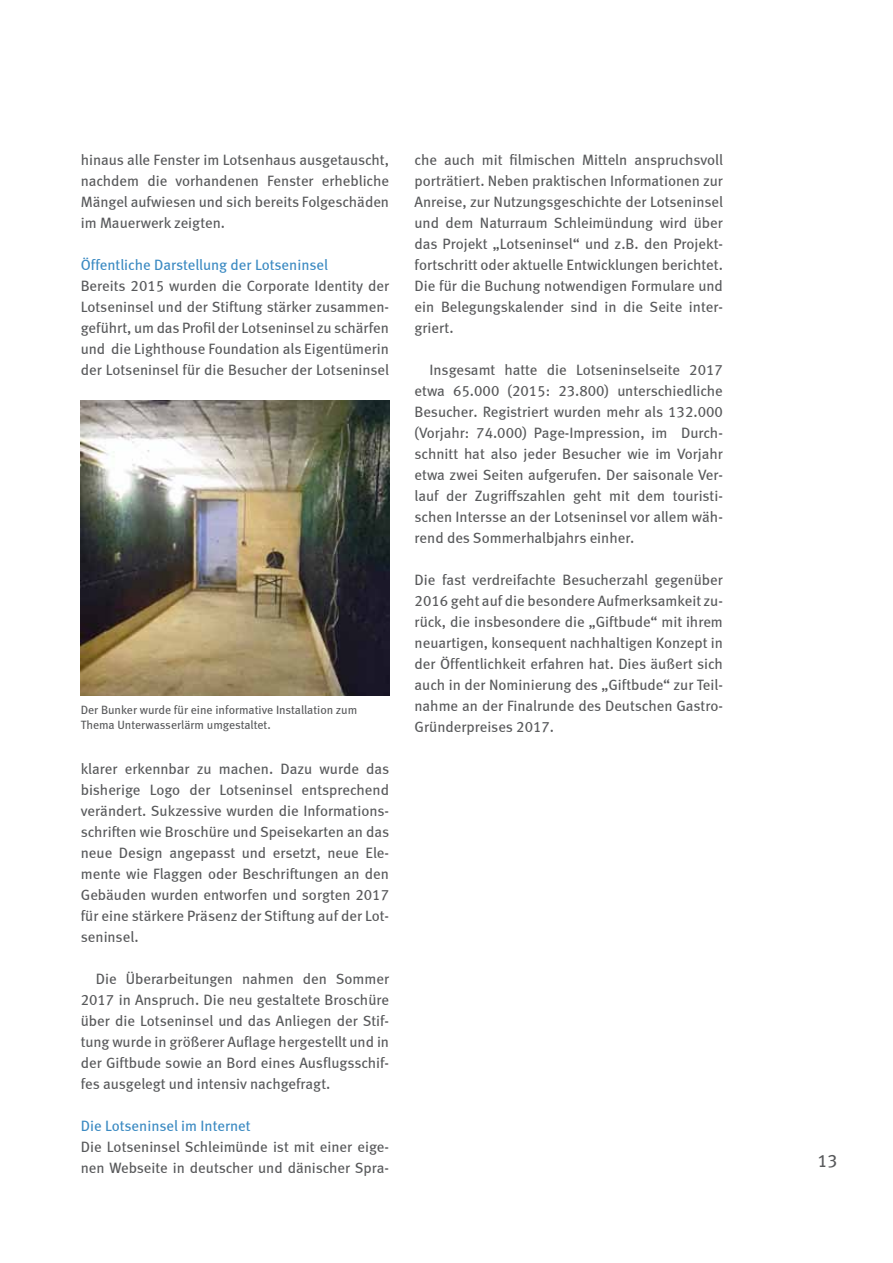
<style>
.page{position:relative;width:893px;height:1263px;background:#fff}
.page>*{position:absolute;margin:0;border:0;box-sizing:border-box;transform-origin:0 0}
.t1{font:18px "Meta Book LF";color:#58595b}
.t2{font:15px/21px "Meta Book LF";color:#58595b;text-align:justify}
.t3{font:15px "Meta Book LF";color:#3b8ac2}
.t4{font:12px/15px "Meta Book LF";color:#58595b}
</style>
<div class="page">
<img style="left:81px;top:400px;width:308px;height:296px">
<p class="t2" style="left:81px;top:149px;width:310px">hinaus alle Fenster im Lotsenhaus ausgetauscht, nachdem die vorhandenen Fenster erhebliche Mängel aufwiesen und sich bereits Folgeschäden im Mauerwerk zeigten.</p>
<p class="t3" style="left:81px;top:256px;width:249px">Öffentliche Darstellung der Lotseninsel</p>
<p class="t2" style="left:81px;top:275px;width:310px">Bereits 2015 wurden die Corporate Identity der Lotseninsel und der Stiftung stärker zusammen&shy;geführt, um das Profil der Lotseninsel zu schärfen und die Lighthouse Foundation als Eigentümerin der Lotseninsel für die Besucher der Lotseninsel</p>
<p class="t4" style="left:81px;top:702px;width:278px">Der Bunker wurde für eine informative Installation zum<br>Thema Unterwasserlärm umgestaltet.</p>
<p class="t2" style="left:81px;top:758px;width:310px">klarer erkennbar zu machen. Dazu wurde das bisherige Logo der Lotseninsel entsprechend verändert. Sukzessive wurden die Informations&shy;schriften wie Broschüre und Speisekarten an das neue Design angepasst und ersetzt, neue Ele&shy;mente wie Flaggen oder Beschriftungen an den Gebäuden wurden entworfen und sorgten 2017 für eine stärkere Präsenz der Stiftung auf der Lot&shy;seninsel.</p>
<p class="t2" style="left:81px;top:968px;width:310px;text-indent:15px">Die Überarbeitungen nahmen den Sommer 2017 in Anspruch. Die neu gestaltete Broschüre über die Lotseninsel und das Anliegen der Stif&shy;tung wurde in größerer Auflage hergestellt und in der Giftbude sowie an Bord eines Ausflugsschif&shy;fes ausgelegt und intensiv nachgefragt.</p>
<p class="t3" style="left:81px;top:1117px;width:171px">Die Lotseninsel im Internet</p>
<p class="t2" style="left:81px;top:1136px;width:310px">Die Lotseninsel Schleimünde ist mit einer eige&shy;nen Webseite in deutscher und dänischer Spra-</p>
<p class="t2" style="left:415px;top:149px;width:310px">che auch mit filmischen Mitteln anspruchsvoll porträtiert. Neben praktischen Informationen zur Anreise, zur Nutzungsgeschichte der Lotseninsel und dem Naturraum Schleimündung wird über das Projekt „Lotseninsel“ und z.B. den Projekt&shy;fortschritt oder aktuelle Entwicklungen berichtet.<br>Die für die Buchung notwendigen Formulare und ein Belegungskalender sind in die Seite inter&shy;griert.</p>
<p class="t2" style="left:415px;top:359px;width:310px;text-indent:15px">Insgesamt hatte die Lotseninselseite 2017 etwa 65.000 (2015: 23.800) unterschiedliche Besucher. Registriert wurden mehr als 132.000 (Vorjahr: 74.000) Page-Impression, im Durch&shy;schnitt hat also jeder Besucher wie im Vorjahr etwa zwei Seiten aufgerufen. Der saisonale Ver&shy;lauf der Zugriffszahlen geht mit dem touristi&shy;schen Intersse an der Lotseninsel vor allem wäh&shy;rend des Sommerhalbjahrs einher.</p>
<p class="t2" style="left:415px;top:569px;width:310px">Die fast verdreifachte Besucherzahl gegenüber 2016 geht auf die besondere Aufmerksamkeit zu&shy;rück, die insbesondere die „Giftbude“ mit ihrem neuartigen, konsequent nachhaltigen Konzept in der Öffentlichkeit erfahren hat. Dies äußert sich auch in der Nominierung des „Giftbude“ zur Teil&shy;nahme an der Finalrunde des Deutschen Gastro-Gründerpreises 2017.</p>
<p class="t1" style="left:817px;top:1150px;width:22px">13</p>
</div>
